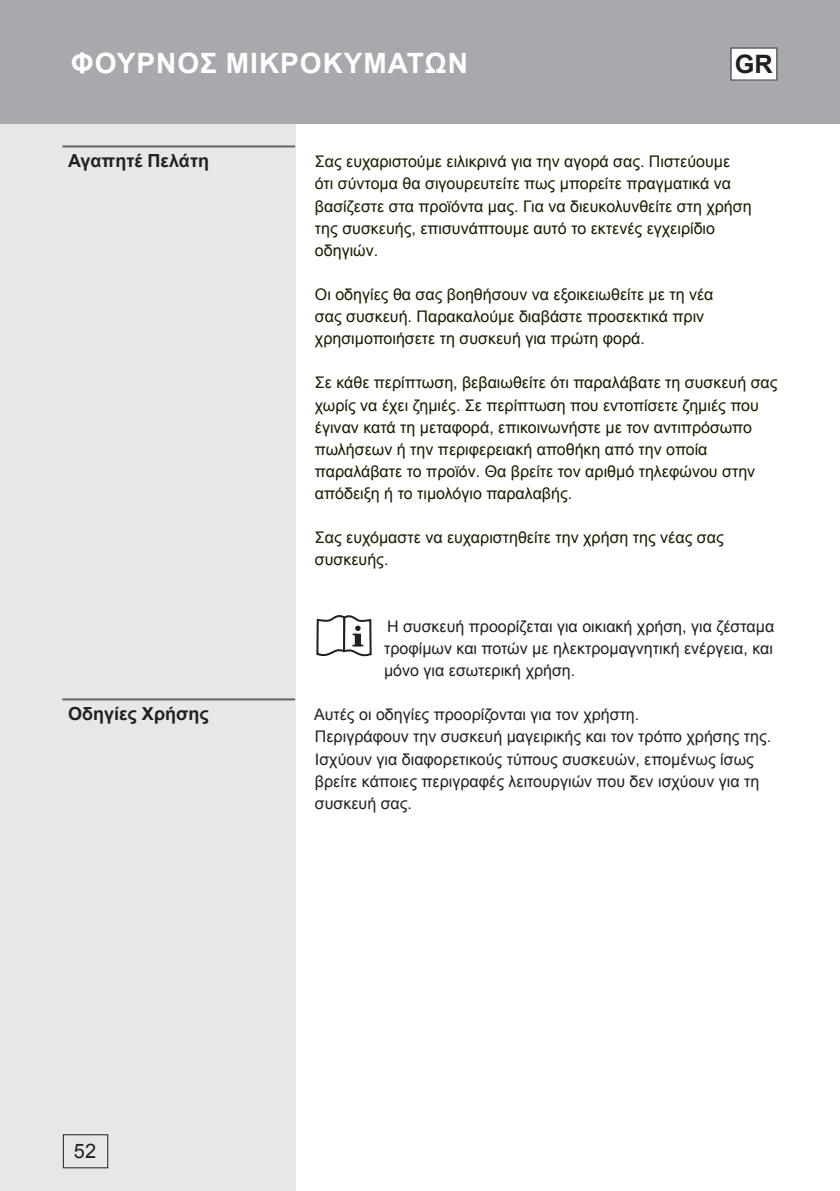
<style>
.page{position:relative;width:840px;height:1191px;background:#fff}
.page>*{position:absolute;margin:0;border:0;box-sizing:border-box;transform-origin:0 0}
.naslov_1{font:700 28px "Arial";letter-spacing:.035em;color:#fff}
.besedilo{font:700 25.4px "Arial";color:#231f20}
.t1{font:20px "Arial";color:#231f20}
.naslov_2a{font:700 18px "Arial";color:#231f20}
.besedilo-2{font:16px/22.2px "Arial";color:#191a00}
.besedilo-3{font:16px/22.2px "Arial";color:#231f20;text-align:justify}
</style>
<div class="page">
<div style="left:0;top:0;width:295px;height:1191px;background:#e6e7e9"></div>
<svg style="left:316px;top:615px;width:55px;height:41px"></svg>
<hr style="left:62px;top:698px;width:233px;height:2px;background:#636366">
<hr style="left:62px;top:145px;width:233px;height:2px;background:#636366">
<div style="left:0;top:0;width:839px;height:123px;background:#a8a9ad"></div>
<div style="left:730px;top:48px;width:46px;height:32px;background:#fff"></div>
<div style="left:729px;top:47px;width:48px;height:34px;border:1px solid #57585a"></div>
<div style="left:63px;top:1134px;width:45px;height:34px;border:1px solid #231f20"></div>
<p class="naslov_1" style="left:71px;top:43px;width:398px">ΦΟΥΡΝΟΣ ΜΙΚΡΟΚΥΜΑΤΩΝ</p>
<p class="besedilo" style="left:734px;top:46px;width:40px">GR</p>
<p class="naslov_2a" style="left:68px;top:148px;width:142px">Αγαπητέ Πελάτη</p>
<p class="naslov_2a" style="left:68px;top:701px;width:142px">Οδηγίες Χρήσης</p>
<p class="besedilo-2" style="left:315px;top:150px;width:438px">Σας ευχαριστούμε ειλικρινά για την αγορά σας. Πιστεύουμε ότι σύντομα θα σιγουρευτείτε πως μπορείτε πραγματικά να βασίζεστε στα προϊόντα μας. Για να διευκολυνθείτε στη χρήση της συσκευής, επισυνάπτουμε αυτό το εκτενές εγχειρίδιο οδηγιών.</p>
<p class="besedilo-2" style="left:315px;top:283px;width:400px">Οι οδηγίες θα σας βοηθήσουν να εξοικειωθείτε με τη νέα σας συσκευή. Παρακαλούμε διαβάστε προσεκτικά πριν χρησιμοποιήσετε τη συσκευή για πρώτη φορά.</p>
<p class="besedilo-2" style="left:315px;top:372px;width:464px">Σε κάθε περίπτωση, βεβαιωθείτε ότι παραλάβατε τη συσκευή σας χωρίς να έχει ζημιές. Σε περίπτωση που εντοπίσετε ζημιές που έγιναν κατά τη μεταφορά, επικοινωνήστε με τον αντιπρόσωπο πωλήσεων ή την περιφερειακή αποθήκη από την οποία παραλάβατε το προϊόν. Θα βρείτε τον αριθμό τηλεφώνου στην απόδειξη ή το τιμολόγιο παραλαβής.</p>
<p class="besedilo-2" style="left:315px;top:526px;width:410px">Σας ευχόμαστε να ευχαριστηθείτε την χρήση της νέας σας συσκευής.</p>
<p class="besedilo-3" style="left:384px;top:615px;width:391px">Η συσκευή προορίζεται για οικιακή χρήση, για ζέσταμα τροφίμων και ποτών με ηλεκτρομαγνητική ενέργεια, και μόνο για εσωτερική χρήση.</p>
<p class="besedilo-3" style="left:314px;top:703px;width:326px">Αυτές οι οδηγίες προορίζονται για τον χρήστη.</p>
<p class="besedilo-3" style="left:315px;top:725px;width:457px;text-align:left">Περιγράφουν την συσκευή μαγειρικής και τον τρόπο χρήσης της.<br>Ισχύουν για διαφορετικούς τύπους συσκευών, επομένως ίσως βρείτε κάποιες περιγραφές λειτουργιών που δεν ισχύουν για τη συσκευή σας.</p>
<p class="t1" style="left:74px;top:1137px;width:24px">52</p>
</div>
